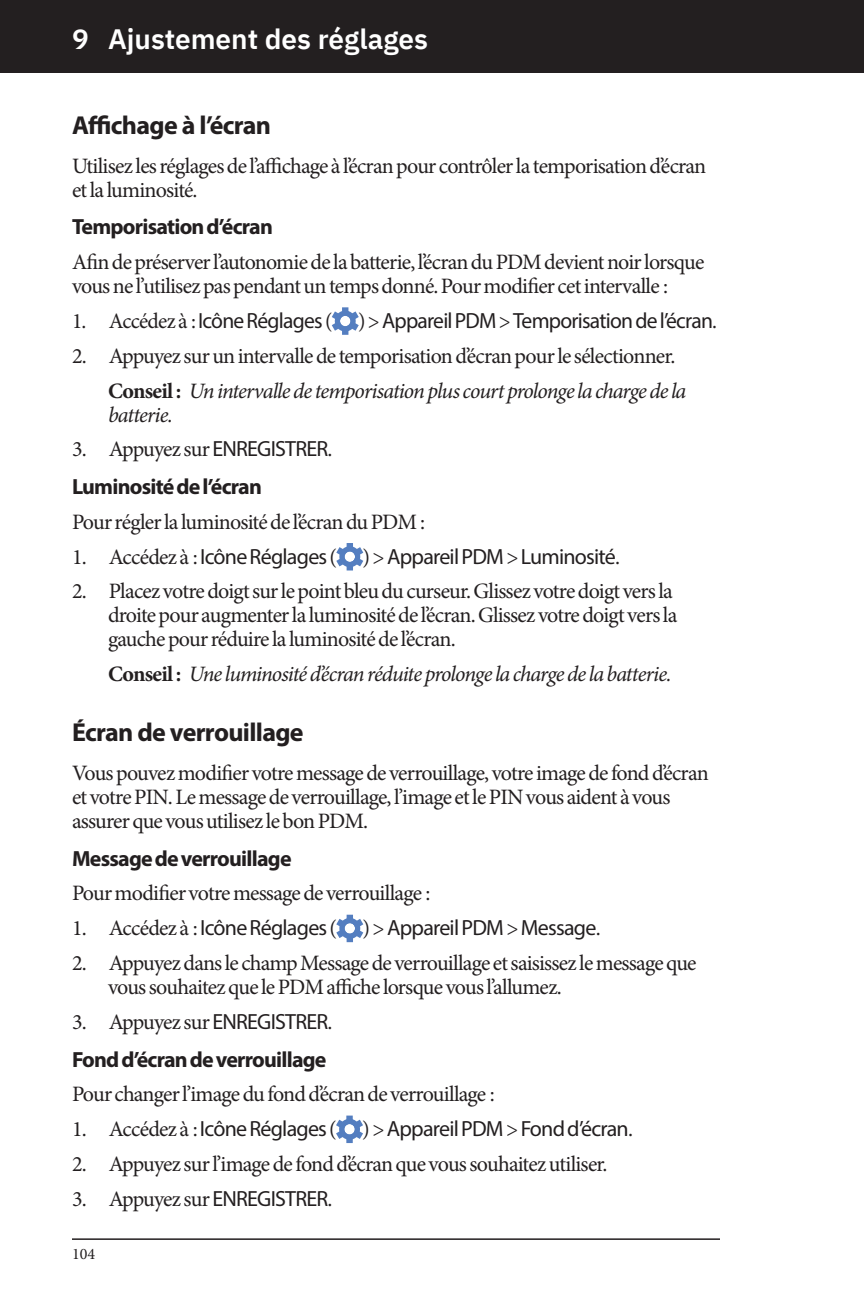
<style>
.page{position:relative;width:864px;height:1296px;background:#fff}
.page>*{position:absolute;margin:0;border:0;box-sizing:border-box;transform-origin:0 0}
.t1{font:600 28px "IBM Plex Sans";color:#fff}
.t2{font:700 26px "Myriad Pro";letter-spacing:-.025em;color:#231f20}
.t3{font:22px/24px "Minion Pro";letter-spacing:-.04em;color:#231f20}
.t4{font:22px "Myriad Pro";letter-spacing:-.035em;color:#231f20}
.t5{font:700 22px "Myriad Pro";letter-spacing:-.035em;color:#231f20}
.t6{font:italic 22px "Minion Pro";letter-spacing:-.045em;color:#231f20}
.t7{font:16px "Minion Pro";color:#231f20}
.s1{font-family:"Minion Pro"}
.s2{font-weight:700}
.s3{font-style:italic}
.s4{font-family:"Myriad Pro"}
.s5{font-weight:700;font-style:normal}
</style>
<div class="page">
<div style="left:0;top:0;width:864px;height:73px;background:#231f20"></div>
<hr style="left:72px;top:1238px;width:648px;height:2px;background:#231f20">
<svg style="left:332px;top:307px;width:27px;height:28px"></svg>
<svg style="left:336px;top:543px;width:27px;height:27px"></svg>
<svg style="left:336px;top:915px;width:27px;height:27px"></svg>
<svg style="left:336px;top:1116px;width:27px;height:27px"></svg>
<p class="t1" style="left:72px;top:17px;width:358px">9 Ajustement des réglages</p>
<p class="t2" style="left:72px;top:108px;width:201px">Affichage à l’écran</p>
<p class="t3" style="left:72px;top:154px;width:636px">Utilisez les réglages de l’affichage à l’écran pour contrôler la temporisation d’écran et la luminosité.</p>
<p class="t5" style="left:72px;top:213px;width:202px">Temporisation d’écran</p>
<p class="t3" style="left:72px;top:250px;width:634px">Afin de préserver l’autonomie de la batterie, l’écran du PDM devient noir lorsque vous ne l’utilisez pas pendant un temps donné. Pour modifier cet intervalle :</p>
<p class="t4" style="left:72px;top:307px;width:647px"><span class="s1">1. Accédez à :</span> Icône Réglages <span class="s1">( ) &gt;</span> Appareil PDM <span class="s1">&gt;</span> Temporisation de l’écran<span class="s1">.</span></p>
<p class="t3" style="left:108px;top:338px;width:580px;line-height:34.8px;text-indent:-36px">2. Appuyez sur un intervalle de temporisation d’écran pour le sélectionner.<br><span class="s2">Conseil :</span> <span class="s3">Un intervalle de temporisation plus court prolonge la charge de la</span></p>
<p class="t6" style="left:108px;top:399px;width:66px">batterie.</p>
<p class="t3" style="left:72px;top:437px;width:262px">3. Appuyez sur <span class="s4">ENREGISTRER</span>.</p>
<p class="t5" style="left:72px;top:472px;width:191px">Luminosité de l’écran</p>
<p class="t3" style="left:72px;top:510px;width:355px">Pour régler la luminosité de l’écran du PDM :</p>
<p class="t4" style="left:72px;top:543px;width:550px"><span class="s1">1. Accédez à :</span> Icône Réglages <span class="s1">( ) &gt;</span> Appareil PDM <span class="s1">&gt;</span> Luminosité<span class="s1">.</span></p>
<p class="t3" style="left:108px;top:579px;width:571px;text-indent:-36px">2. Placez votre doigt sur le point bleu du curseur. Glissez votre doigt vers la droite pour augmenter la luminosité de l’écran. Glissez votre doigt vers la gauche pour réduire la luminosité de l’écran.</p>
<p class="t6" style="left:108px;top:659px;width:565px"><span class="s5">Conseil :</span> Une luminosité d’écran réduite prolonge la charge de la batterie.</p>
<p class="t2" style="left:72px;top:715px;width:233px">Écran de verrouillage</p>
<p class="t3" style="left:72px;top:761px;width:638px">Vous pouvez modifier votre message de verrouillage, votre image de fond d’écran et votre PIN. Le message de verrouillage, l’image et le PIN vous aident à vous assurer que vous utilisez le bon PDM.</p>
<p class="t5" style="left:72px;top:844px;width:221px">Message de verrouillage</p>
<p class="t3" style="left:72px;top:882px;width:360px">Pour modifier votre message de verrouillage :</p>
<p class="t4" style="left:72px;top:914px;width:530px"><span class="s1">1. Accédez à :</span> Icône Réglages <span class="s1">( ) &gt;</span> Appareil PDM <span class="s1">&gt;</span> Message<span class="s1">.</span></p>
<p class="t3" style="left:108px;top:951px;width:590px;text-indent:-36px">2. Appuyez dans le champ Message de verrouillage et saisissez le message que vous souhaitez que le PDM affiche lorsque vous l’allumez.</p>
<p class="t3" style="left:72px;top:1010px;width:262px">3. Appuyez sur <span class="s4">ENREGISTRER</span>.</p>
<p class="t5" style="left:72px;top:1045px;width:256px">Fond d’écran de verrouillage</p>
<p class="t3" style="left:72px;top:1082px;width:424px">Pour changer l’image du fond d’écran de verrouillage :</p>
<p class="t4" style="left:72px;top:1115px;width:563px"><span class="s1">1. Accédez à :</span> Icône Réglages <span class="s1">( ) &gt;</span> Appareil PDM <span class="s1">&gt;</span> Fond d’écran<span class="s1">.</span></p>
<p class="t3" style="left:72px;top:1152px;width:537px">2. Appuyez sur l’image de fond d’écran que vous souhaitez utiliser.</p>
<p class="t3" style="left:72px;top:1187px;width:262px">3. Appuyez sur <span class="s4">ENREGISTRER</span>.</p>
<p class="t7" style="left:72px;top:1243px;width:25px">104</p>
</div>
